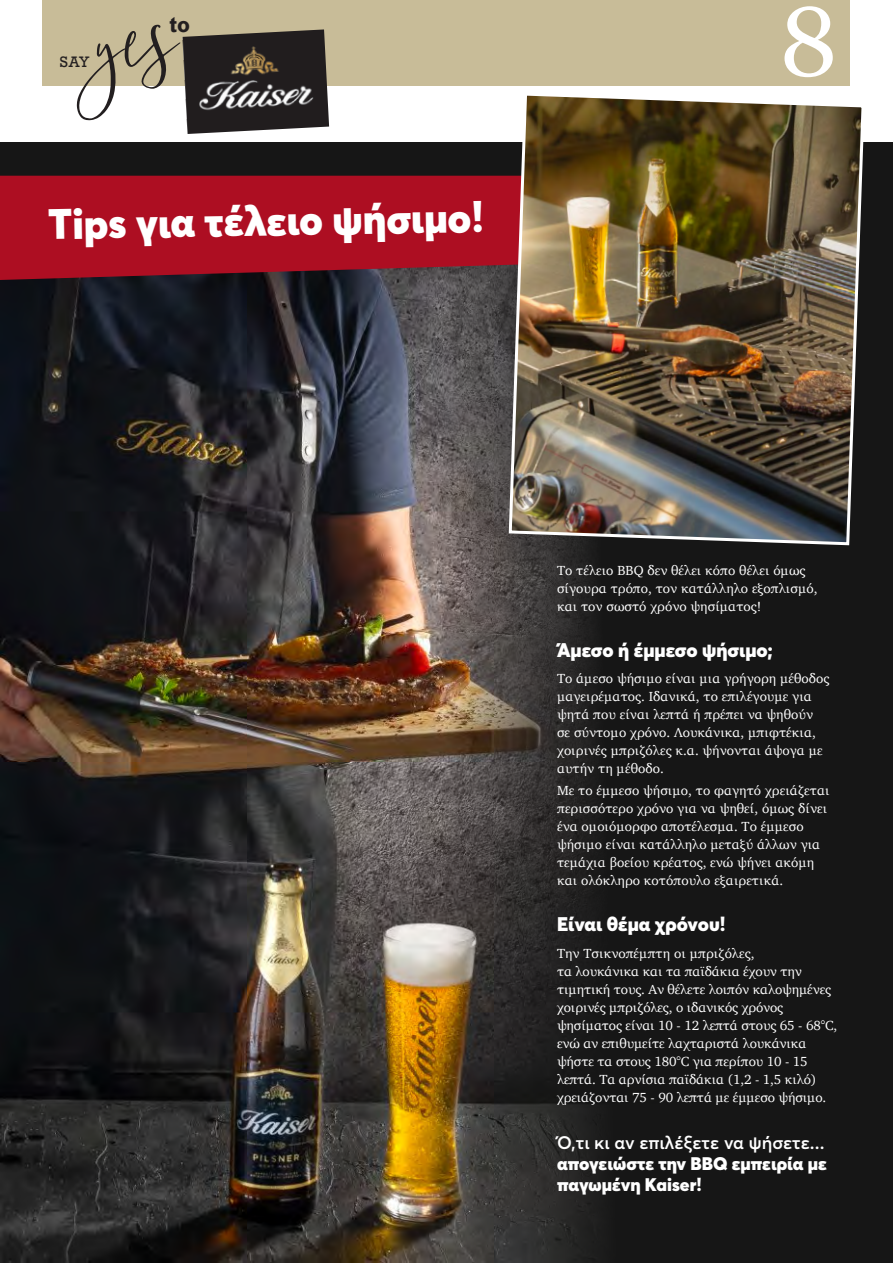
<style>
.page{position:relative;width:893px;height:1263px;background:#fff}
.page>*{position:absolute;margin:0;border:0;box-sizing:border-box;transform-origin:0 0}
.t1{font:97.5px "Georgia";color:#fff}
.t2{font:900 42px "Averta";color:#fff}
.t3{font:700 21px "Rockwell";color:#231f20}
.t4{font:900 19.5px "Averta";color:#fff}
.t5{font:900 18px/21px "Averta";color:#fff}
.t6{font:600 18px "Averta";color:#fff}
.t7{font:14.25px "Rockwell";color:#231f20}
.t8{font:13.5px/18px "Charter";color:#fff}
</style>
<div class="page">
<div style="left:0;top:143px;width:893px;height:1120px;background:#161616"></div>
<img style="left:0;top:280px;width:597px;height:983px">
<svg style="left:0;top:176px;width:507px;height:104px;background:#a41023"></svg>
<div style="left:43px;top:0;width:807px;height:85px;background:#c8bc98"></div>
<img style="left:507px;top:95px;width:359px;height:452px">
<svg style="left:60px;top:24px;width:122px;height:97px"></svg>
<img style="left:182px;top:29px;width:147px;height:105px">
<p class="t7" style="left:60px;top:53px;width:32px">SAY</p>
<h3 class="t3" style="left:169px;top:11px;width:22px">to</h3>
<h2 class="t2" style="left:48px;top:197px;width:437px;rotate:-1deg">Τips για τέλειο ψήσιμο!</h2>
<h1 class="t1" style="left:780px;top:-29px;width:60px">8</h1>
<p class="t8" style="left:557px;top:561px;width:262px">Το τέλειο BBQ δεν θέλει κόπο θέλει όμως σίγουρα τρόπο, τον κατάλληλο εξοπλισμό, και τον σωστό χρόνο ψησίματος!</p>
<h3 class="t4" style="left:557px;top:637px;width:217px">Άμεσο ή έμμεσο ψήσιμο;</h3>
<p class="t8" style="left:557px;top:669px;width:274px">Το άμεσο ψήσιμο είναι μια γρήγορη μέθοδος μαγειρέματος. Ιδανικά, το επιλέγουμε για ψητά που είναι λεπτά ή πρέπει να ψηθούν<br>σε σύντομο χρόνο. Λουκάνικα, μπιφτέκια, χοιρινές μπριζόλες κ.α. ψήνονται άψογα με αυτήν τη μέθοδο.</p>
<p class="t8" style="left:557px;top:781px;width:274px">Με το έμμεσο ψήσιμο, το φαγητό χρειάζεται περισσότερο χρόνο για να ψηθεί, όμως δίνει ένα ομοιόμορφο αποτέλεσμα. Το έμμεσο ψήσιμο είναι κατάλληλο μεταξύ άλλων για τεμάχια βοείου κρέατος, ενώ ψήνει ακόμη και ολόκληρο κοτόπουλο εξαιρετικά.</p>
<h3 class="t4" style="left:557px;top:912px;width:170px">Είναι θέμα χρόνου!</h3>
<p class="t8" style="left:557px;top:944px;width:282px">Την Τσικνοπέμπτη οι μπριζόλες,<br>τα λουκάνικα και τα παϊδάκια έχουν την τιμητική τους. Αν θέλετε λοιπόν καλοψημένες χοιρινές μπριζόλες, ο ιδανικός χρόνος ψησίματος είναι 10 - 12 λεπτά στους 65 - 68°C, ενώ αν επιθυμείτε λαχταριστά λουκάνικα ψήστε τα στους 180°C για περίπου 10 - 15 λεπτά. Τα αρνίσια παϊδάκια (1,2 - 1,5 κιλό) χρειάζονται 75 - 90 λεπτά με έμμεσο ψήσιμο.</p>
<h3 class="t6" style="left:557px;top:1132px;width:269px">Ό,τι κι αν επιλέξετε να ψήσετε...</h3>
<h3 class="t5" style="left:557px;top:1153px;width:271px">απογειώστε την BBQ εμπειρία με παγωμένη Kaiser!</h3>
</div>
